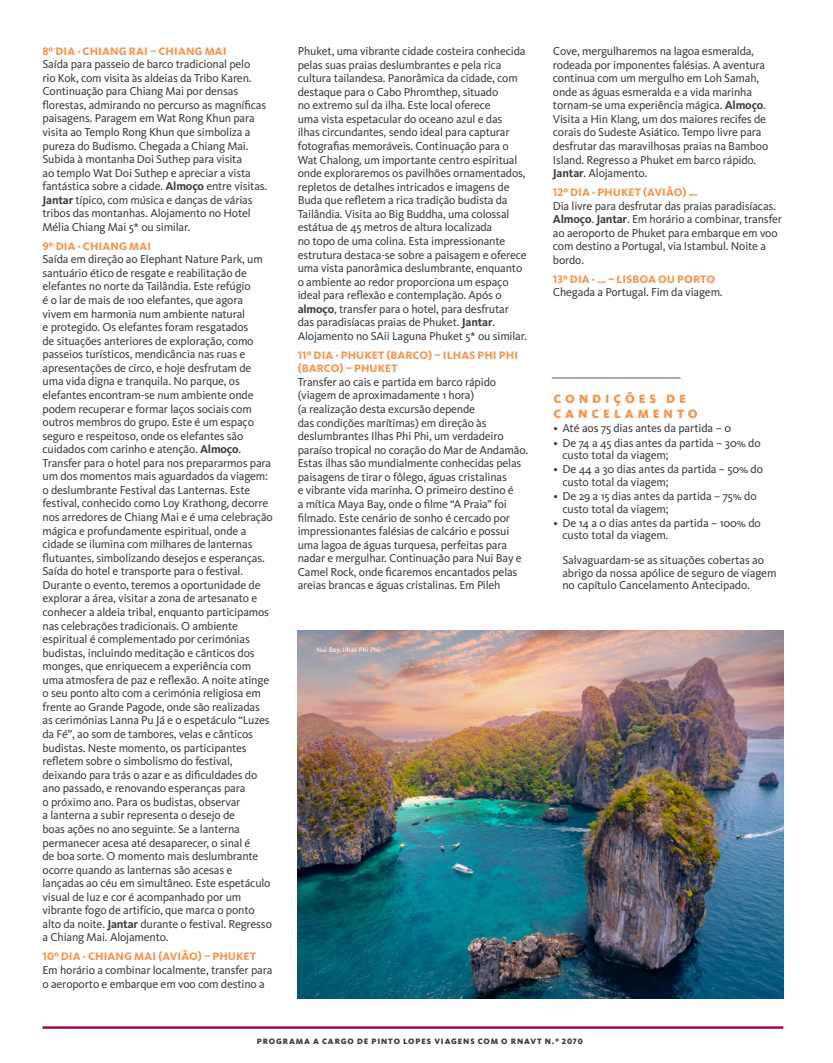
<style>
.page{position:relative;width:833px;height:1063px;background:#fff}
.page>*{position:absolute;margin:0;border:0;box-sizing:border-box;transform-origin:0 0}
.Bullets_Titulo{font:900 12.5px/15px "Kievit OT";letter-spacing:.31em;color:#f79551}
.Programa_Texto{font:11.88px/13.5px "Kievit OT";letter-spacing:-.015em;color:#3e3e3f}
.Programa_Dias{font:800 11.25px/13.5px "Kievit OT";letter-spacing:.01em;color:#f79551}
.t1{font:900 8.12px "Kievit OT";letter-spacing:.11em;color:#3e3e3f}
.Legenda{font:6.88px "Kievit OT";letter-spacing:.025em;color:#fff}
.s1{font-weight:700}
</style>
<div class="page">
<hr style="left:43px;top:1026px;width:740px;height:3px;background:#9e0153">
<hr style="left:552px;top:377px;width:128px;height:2px;background:#6b7a83">
<img style="left:298px;top:631px;width:485px;height:368px">
<p class="Programa_Dias" style="left:43px;top:44px;width:186px">8º DIA · CHIANG RAI – CHIANG MAI</p>
<p class="Programa_Texto" style="left:43px;top:57px;width:226px">Saída para passeio de barco tradicional pelo<br>rio Kok, com visita às aldeias da Tribo Karen.<br>Continuação para Chiang Mai por densas florestas, admirando no percurso as magníficas paisagens. Paragem em Wat Rong Khun para visita ao Templo Rong Khun que simboliza a pureza do Budismo. Chegada a Chiang Mai.<br>Subida à montanha Doi Suthep para visita<br>ao templo Wat Doi Suthep e apreciar a vista fantástica sobre a cidade. <span class="s1">Almoço</span> entre visitas.<br><span class="s1">Jantar</span> típico, com música e danças de várias tribos das montanhas. Alojamento no Hotel Mélia Chiang Mai 5* ou similar.</p>
<p class="Programa_Dias" style="left:43px;top:239px;width:110px">9º DIA · CHIANG MAI</p>
<p class="Programa_Texto" style="left:43px;top:253px;width:222px">Saída em direção ao Elephant Nature Park, um santuário ético de resgate e reabilitação de elefantes no norte da Tailândia. Este refúgio<br>é o lar de mais de 100 elefantes, que agora vivem em harmonia num ambiente natural<br>e protegido. Os elefantes foram resgatados de situações anteriores de exploração, como passeios turísticos, mendicância nas ruas e apresentações de circo, e hoje desfrutam de uma vida digna e tranquila. No parque, os elefantes encontram-se num ambiente onde podem recuperar e formar laços sociais com outros membros do grupo. Este é um espaço seguro e respeitoso, onde os elefantes são cuidados com carinho e atenção. <span class="s1">Almoço</span>.</p>
<p class="Programa_Texto" style="left:43px;top:456px;width:232px">Transfer para o hotel para nos prepararmos para um dos momentos mais aguardados da viagem: o deslumbrante Festival das Lanternas. Este festival, conhecido como Loy Krathong, decorre nos arredores de Chiang Mai e é uma celebração mágica e profundamente espiritual, onde a cidade se ilumina com milhares de lanternas flutuantes, simbolizando desejos e esperanças.<br>Saída do hotel e transporte para o festival.<br>Durante o evento, teremos a oportunidade de explorar a área, visitar a zona de artesanato e conhecer a aldeia tribal, enquanto participamos nas celebrações tradicionais. O ambiente espiritual é complementado por cerimónias budistas, incluindo meditação e cânticos dos monges, que enriquecem a experiência com uma atmosfera de paz e reflexão. A noite atinge o seu ponto alto com a cerimónia religiosa em frente ao Grande Pagode, onde são realizadas as cerimónias Lanna Pu Já e o espetáculo “Luzes da Fé”, ao som de tambores, velas e cânticos budistas. Neste momento, os participantes refletem sobre o simbolismo do festival, deixando para trás o azar e as dificuldades do ano passado, e renovando esperanças para<br>o próximo ano. Para os budistas, observar<br>a lanterna a subir representa o desejo de<br>boas ações no ano seguinte. Se a lanterna permanecer acesa até desaparecer, o sinal é<br>de boa sorte. O momento mais deslumbrante ocorre quando as lanternas são acesas e lançadas ao céu em simultâneo. Este espetáculo visual de luz e cor é acompanhado por um vibrante fogo de artifício, que marca o ponto alto da noite. <span class="s1">Jantar</span> durante o festival. Regresso a Chiang Mai. Alojamento.</p>
<p class="Programa_Dias" style="left:43px;top:950px;width:215px">10º DIA · CHIANG MAI (AVIÃO) – PHUKET</p>
<p class="Programa_Texto" style="left:43px;top:963px;width:231px">Em horário a combinar localmente, transfer para o aeroporto e embarque em voo com destino a</p>
<p class="Programa_Texto" style="left:298px;top:44px;width:231px">Phuket, uma vibrante cidade costeira conhecida pelas suas praias deslumbrantes e pela rica cultura tailandesa. Panorâmica da cidade, com destaque para o Cabo Phromthep, situado<br>no extremo sul da ilha. Este local oferece<br>uma vista espetacular do oceano azul e das ilhas circundantes, sendo ideal para capturar fotografias memoráveis. Continuação para o Wat Chalong, um importante centro espiritual onde exploraremos os pavilhões ornamentados, repletos de detalhes intricados e imagens de Buda que refletem a rica tradição budista da Tailândia. Visita ao Big Buddha, uma colossal estátua de 45 metros de altura localizada<br>no topo de uma colina. Esta impressionante estrutura destaca-se sobre a paisagem e oferece uma vista panorâmica deslumbrante, enquanto o ambiente ao redor proporciona um espaço ideal para reflexão e contemplação. Após o <span class="s1">almoço</span>, transfer para o hotel, para desfrutar das paradisíacas praias de Phuket. <span class="s1">Jantar</span>.<br>Alojamento no SAii Laguna Phuket 5* ou similar.</p>
<p class="Programa_Dias" style="left:298px;top:348px;width:222px">11º DIA · PHUKET (BARCO) – ILHAS PHI PHI (BARCO) – PHUKET</p>
<p class="Programa_Texto" style="left:298px;top:375px;width:232px">Transfer ao cais e partida em barco rápido (viagem de aproximadamente 1 hora)<br>(a realização desta excursão depende<br>das condições marítimas) em direção às deslumbrantes Ilhas Phi Phi, um verdadeiro paraíso tropical no coração do Mar de Andamão.<br>Estas ilhas são mundialmente conhecidas pelas paisagens de tirar o fôlego, águas cristalinas<br>e vibrante vida marinha. O primeiro destino é<br>a mítica Maya Bay, onde o filme “A Praia” foi filmado. Este cenário de sonho é cercado por impressionantes falésias de calcário e possui uma lagoa de águas turquesa, perfeitas para nadar e mergulhar. Continuação para Nui Bay e Camel Rock, onde ficaremos encantados pelas areias brancas e águas cristalinas. Em Pileh</p>
<p class="Legenda" style="left:316px;top:646px;width:65px">Nui Bay, Ilhas Phi Phi</p>
<p class="Programa_Texto" style="left:553px;top:44px;width:217px">Cove, mergulharemos na lagoa esmeralda, rodeada por imponentes falésias. A aventura continua com um mergulho em Loh Samah, onde as águas esmeralda e a vida marinha tornam-se uma experiência mágica. <span class="s1">Almoço</span>.<br>Visita a Hin Klang, um dos maiores recifes de corais do Sudeste Asiático. Tempo livre para desfrutar das maravilhosas praias na Bamboo Island. Regresso a Phuket em barco rápido.<br><span class="s1">Jantar</span>. Alojamento.</p>
<p class="Programa_Dias" style="left:553px;top:185px;width:146px">12º DIA · PHUKET (AVIÃO) …</p>
<p class="Programa_Texto" style="left:553px;top:199px;width:230px">Dia livre para desfrutar das praias paradisíacas.<br><span class="s1">Almoço</span>. <span class="s1">Jantar</span>. Em horário a combinar, transfer ao aeroporto de Phuket para embarque em voo com destino a Portugal, via Istambul. Noite a bordo.</p>
<p class="Programa_Dias" style="left:553px;top:272px;width:164px">13º DIA · … – LISBOA OU PORTO</p>
<p class="Programa_Texto" style="left:553px;top:285px;width:171px">Chegada a Portugal. Fim da viagem.</p>
<p class="Bullets_Titulo" style="left:553px;top:391px;width:146px">CONDIÇÕES DE<br>CANCELAMENTO</p>
<p class="Programa_Texto" style="left:553px;top:421px;width:179px">• Até aos 75 dias antes da partida – 0</p>
<p class="Programa_Texto" style="left:562px;top:436px;width:200px;line-height:12.5px;text-indent:-9px">• De 74 a 45 dias antes da partida – 30% do custo total da viagem;</p>
<p class="Programa_Texto" style="left:562px;top:463px;width:202px;line-height:12.5px;text-indent:-9px">• De 44 a 30 dias antes da partida – 50% do custo total da viagem;</p>
<p class="Programa_Texto" style="left:562px;top:490px;width:196px;line-height:12.5px;text-indent:-9px">• De 29 a 15 dias antes da partida – 75% do custo total da viagem;</p>
<p class="Programa_Texto" style="left:562px;top:517px;width:200px;line-height:12.5px;text-indent:-9px">• De 14 a 0 dias antes da partida – 100% do custo total da viagem.</p>
<p class="Programa_Texto" style="left:562px;top:554px;width:216px;line-height:12.5px">Salvaguardam-se as situações cobertas ao abrigo da nossa apólice de seguro de viagem no capítulo Cancelamento Antecipado.</p>
<p class="t1" style="left:257px;top:1036px;width:328px">PROGRAMA A CARGO DE PINTO LOPES VIAGENS COM O RNAVT N.º 2070</p>
</div>
